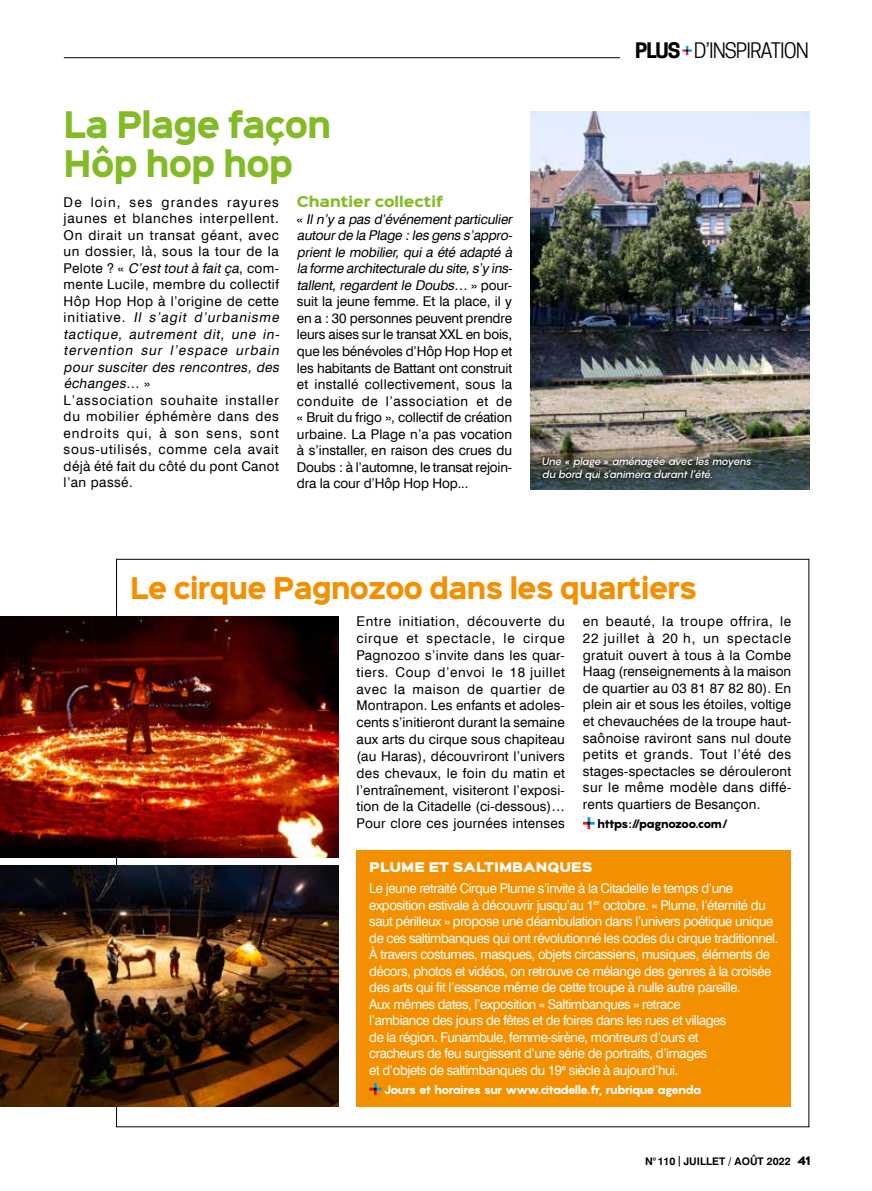
<style>
.page{position:relative;width:872px;height:1191px;background:#fff}
.page>*{position:absolute;margin:0;border:0;box-sizing:border-box;transform-origin:0 0}
.t1{font:900 33px/39.5px "Sinkin Sans 800";letter-spacing:-.02em;color:#83bb26;scale:.9 1}
.t2{font:900 27px "Sinkin Sans 800";letter-spacing:-.02em;color:#f39000;scale:.9 1}
.t3{font:20.1px "Cooper Hewitt";letter-spacing:-.05em;color:#000}
.t4{font:13.5px/16.8px "Swiss 721 BT";letter-spacing:.025em;color:#000;text-align:justify}
.t5{font:13.5px/16.5px "Swiss 721 BT";letter-spacing:-.03em;color:#fff}
.t6{font:13.5px/16.5px "Swiss 721 BT";letter-spacing:-.01em;color:#000}
.t7{font:13.5px/16.5px "Swiss 721 BT";letter-spacing:.05em;color:#000}
.t8{font:900 13.5px "Sinkin Sans 800";color:#83bb26}
.t9{font:800 12px "Pangram";letter-spacing:-.09em;color:#fff}
.t10{font:800 12px "Pangram";letter-spacing:-.095em;color:#000}
.t11{font:12px "Sinkin Sans 900 X Black";color:#fff}
.t12{font:italic 500 10.5px/13.5px "Pangram";color:#fff}
.t13{font:700 10.5px "Swiss 721 BT";color:#000}
.s1{font-style:italic}
.s2{font-weight:700}
.s3{font-family:"Sinkin Sans 800";font-weight:900}
</style>
<div class="page">
<svg style="left:682px;top:46px;width:10px;height:9px"></svg>
<hr style="left:64px;top:57px;width:556px;height:1px;background:#000">
<img style="left:531px;top:111px;width:278px;height:378px">
<svg style="left:583px;top:817px;width:12px;height:12px"></svg>
<img style="left:0;top:866px;width:338px;height:240px">
<img style="left:0;top:616px;width:338px;height:241px">
<div style="left:356px;top:850px;width:435px;height:256px;background:#f39000"></div>
<svg style="left:369px;top:1083px;width:12px;height:12px"></svg>
<svg style="left:538px;top:452px;width:217px;height:33px;background:#464c47"></svg>
<h1 class="t1" style="left:64px;top:107px;width:299px">La Plage façon<br>Hôp hop hop</h1>
<p class="t7" style="left:64px;top:194px;width:220px">De loin, ses grandes rayures jaunes et blanches interpellent.<br>On dirait un transat géant, avec un dossier, là, sous la tour de la<br>Pe l ote ? « <span class="s1">C’esttoutà faitça</span>, co m - mente Lucile, membre du collectif<br>Hôp Hop Hop à l’origine de cette i n i t i at ive . <span class="s1">Il s’agit d’urbanisme tactique, autrement dit, une in&shy;tervention sur l’espace urbain pour susciter des rencontres, des échanges…</span> »<br>L’association souhaite installer du mobilier éphémère dans des endroits qui, à son sens, sont sous-utilisés, comme cela avait déjà été fait du côté du pont Canot l’an passé.</p>
<p class="t8" style="left:297px;top:195px;width:148px">Chantier collectif</p>
<p class="t6" style="left:297px;top:211px;width:220px">« <span class="s1">Iln’y a pas d’événementparticulier autourde la Plage :les gens s’appro&shy;prient le mobilier, qui a été adapté à la forme architecturale du site,s’y ins&shy;tallent, regardent le Doubs…</span> » p o u r&shy;suit la jeune femme. Et la place, il y en a : 30 personnes peuvent prendre leurs aises sur le transat XXL en bois, que les bénévoles d’Hôp Hop Hop et les habitants de Battant ont construit et installé collectivement, sous la conduite de l’association et de « Bruit du frigo », collectif de création urbaine. La Plage n’a pas vocation à s’installer, en raison des crues du Doubs : à l’automne, le transat rejoin&shy;dra la cour d’Hôp Hop Hop...</p>
<h3 class="t3" style="left:635px;top:39px;width:175px"><span class="s2">PLUS</span> D’INSPIRATION</h3>
<p class="t12" style="left:541px;top:454px;width:213px">Une « plage » aménagée avec les moyens du bord quis’animera durantl’été.</p>
<h2 class="t2" style="left:130px;top:574px;width:631px">Le cirque Pagnozoo dans les quartiers</h2>
<p class="t4" style="left:356px;top:613px;width:210px">Entre initiation, découverte du cirque et spectacle, le cirque Pagnozoo s’invite dans les quar&shy;tiers. Coup d’envoi le 18 juillet avec la maison de quartier de Montrapon. Les enfants et adoles&shy;cents s’initieront durant la semaine aux arts du cirque sous chapiteau (au Haras), découvriront l’univers des chevaux, le foin du matin et l’entraînement, visiteront l’exposi&shy;tion de la Citadelle (ci-dessous)… Pour clore ces journées intenses</p>
<p class="t4" style="left:583px;top:613px;width:210px">en beauté, la troupe offrira, le 22 juillet à 20 h, un spectacle gratuit ouvert à tous à la Combe Haag (renseignements à la maison de quartier au 03 81 87 82 80). En plein air et sous les étoiles, voltige et chevauchées de la troupe haut&shy;saônoise raviront sans nul doute petits et grands. Tout l’été des stages-spectacles se dérouleront sur le même modèle dans diffé&shy;rents quartiers de Besançon.</p>
<p class="t10" style="left:597px;top:816px;width:132px">https://pagnozoo.com/</p>
<p class="t11" style="left:369px;top:861px;width:225px">PLUME ET SALTIMBANQUES</p>
<p class="t5" style="left:369px;top:880px;width:410px">Le jeune retraité Cirque Plume s’invite à la Citadelle le temps d’une exposition estivale à découvrir jusqu’au 1<sup>er</sup> octobre. « Plume, l’éternité du saut périlleux » propose une déambulation dans l’univers poétique unique de ces saltimbanques qui ont révolutionné les codes du cirque traditionnel.<br>À travers costumes, masques, objets circassiens, musiques, éléments de décors, photos et vidéos, on retrouve ce mélange des genres à la croisée des arts qui fit l’essence même de cette troupe à nulle autre pareille.<br>Aux mêmes dates, l’exposition « Saltimbanques » retrace<br>l’ambiance des jours de fêtes et de foires dans les rues et villages<br>de la région. Funambule, femme-sirène, montreurs d’ours et<br>cracheurs de feu surgissent d’une série de portraits, d’images<br>et d’objets de saltimbanques du 19<sup>e</sup> siècle à aujourd’hui.</p>
<p class="t9" style="left:384px;top:1081px;width:319px">Jours et horaires sur www.citadelle.fr, rubrique agenda</p>
<p class="t13" style="left:645px;top:1155px;width:167px">N°110|JUILLET / AOÛT 2022 <span class="s3">41</span></p>
</div>
